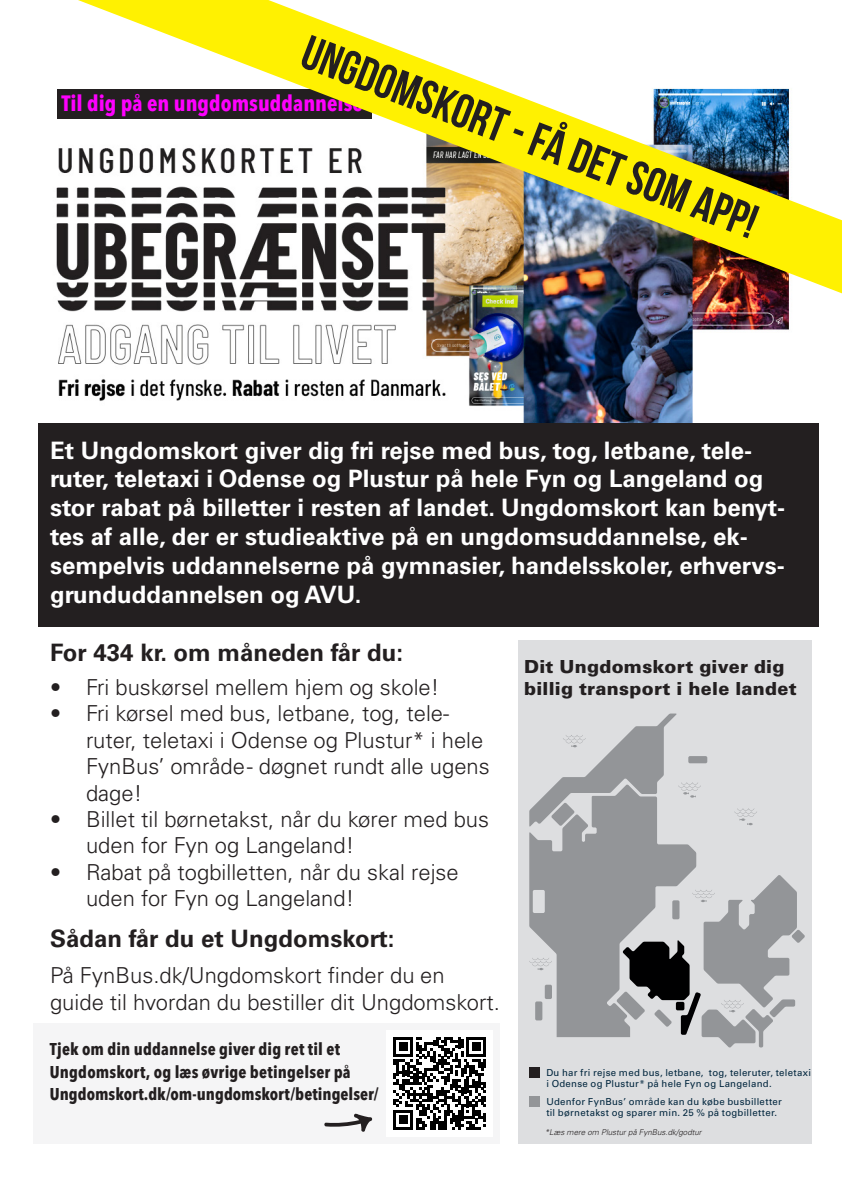
<style>
.page{position:relative;width:842px;height:1191px;background:#fff}
.page>*{position:absolute;margin:0;border:0;box-sizing:border-box;transform-origin:0 0}
.t1{font:48px "Bebas Neue";color:#231f20}
.t2{font:700 24px/28.8px "Univers LT Pro 65";color:#fff}
.t3{font:700 24px "Univers LT Pro 65";color:#231f20}
.t4{font:300 22px/26.4px "Univers LT Pro 45";color:#231f20}
.t5{font:700 condensed 22px "Avenir Next LT Pro";color:#f0f}
.t6{font:900 18px/21.6px "Univers LT Pro 75";letter-spacing:.015em;color:#231f20}
.t7{font:700 condensed 17px/22.6px "Avenir Next LT Pro";letter-spacing:.01em;color:#231f20}
.t8{font:9.6px/10.8px "Univers LT Pro 55 Roman";letter-spacing:.03em;color:#00253d}
.t9{font:italic 300 8px "Univers LT Pro 45";color:#231f20}
</style>
<div class="page">
<img style="left:56px;top:89px;width:733px;height:334px">
<div style="left:38px;top:423px;width:780px;height:203px;background:#231f20"></div>
<div style="left:518px;top:640px;width:294px;height:503px;background:#dddee0"></div>
<div style="left:529px;top:1067px;width:10px;height:10px;background:#231f20"></div>
<div style="left:529px;top:1096px;width:10px;height:10px;background:#939598"></div>
<svg style="left:734px;top:808px;width:23px;height:17px"></svg>
<div style="left:688px;top:756px;width:19px;height:7px;background:#939598;border-radius:2px"></div>
<svg style="left:529px;top:826px;width:167px;height:211px;fill:#939598"></svg>
<svg style="left:529px;top:713px;width:172px;height:113px"></svg>
<svg style="left:616px;top:875px;width:189px;height:172px"></svg>
<div style="left:33px;top:1022px;width:467px;height:121px;background:#f5f5f6"></div>
<div style="left:386px;top:1030px;width:107px;height:106px;background:#fff"></div>
<svg style="left:393px;top:1037px;width:93px;height:92px"></svg>
<svg style="left:324px;top:1113px;width:49px;height:19px"></svg>
<div style="left:57px;top:90px;width:314px;height:29px;background:#231f20"></div>
<img style="left:78px;top:0;width:764px;height:293px">
<h1 class="t1" style="left:314px;top:24px;width:485px;rotate:21deg">Ungdomskort - få det som app!</h1>
<p class="t5" style="left:62px;top:94px;width:303px">Til dig på en ungdomsuddannelse</p>
<p class="t2" style="left:50px;top:437px;width:737px">Et Ungdomskort giver dig fri rejse med bus, tog, letbane, tele&shy;ruter, teletaxi i Odense og Plustur på hele Fyn og Langeland og stor rabat på billetter i resten af landet. Ungdomskort kan benyt&shy;tes af alle, der er studieaktive på en ungdomsuddannelse, ek&shy;sempelvis uddannelserne på gymnasier, handelsskoler, erhvervs&shy;grunduddannelsen og AVU.</p>
<p class="t3" style="left:50px;top:642px;width:354px">For 434 kr. om måneden får du:</p>
<p class="t4" style="left:50px;top:676px;width:391px">• Fri buskørsel mellem hjem og skole!</p>
<p class="t4" style="left:86px;top:702px;width:405px;text-indent:-36px">• Fri kørsel med bus, letbane, tog, tele&shy;ruter, teletaxi i Odense og Plustur* i hele<br>FynBus’ område - døgnet rundt alle ugens dage!</p>
<p class="t4" style="left:86px;top:808px;width:405px;text-indent:-36px">• Billet til børnetakst, når du kører med bus uden for Fyn og Langeland!</p>
<p class="t4" style="left:86px;top:860px;width:374px;text-indent:-36px">• Rabat på togbilletten, når du skal rejse uden for Fyn og Langeland!</p>
<p class="t3" style="left:50px;top:929px;width:346px">Sådan får du et Ungdomskort:</p>
<p class="t4" style="left:50px;top:964px;width:451px">På FynBus.dk/Ungdomskort finder du en guide til hvordan du bestiller dit Ungdomskort.</p>
<p class="t7" style="left:50px;top:1039px;width:330px">Tjek om din uddannelse giver dig ret til et<br>Ungdomskort, og læs øvrige betingelser på<br>Ungdomskort.dk/om-ungdomskort/betingelser/</p>
<p class="t6" style="left:524px;top:658px;width:274px">Dit Ungdomskort giver dig billig transport i hele landet</p>
<p class="t8" style="left:546px;top:1068px;width:266px">Du har fri rejse med bus, letbane, tog, teleruter, teletaxi i Odense og Plustur* på hele Fyn og Langeland.</p>
<p class="t8" style="left:546px;top:1097px;width:237px">Udenfor FynBus’ område kan du købe busbilletter til børnetakst og sparer min. 25 % på togbilletter.</p>
<p class="t9" style="left:545px;top:1129px;width:158px">*Læs mere om Plustur på FynBus.dk/godtur</p>
</div>
